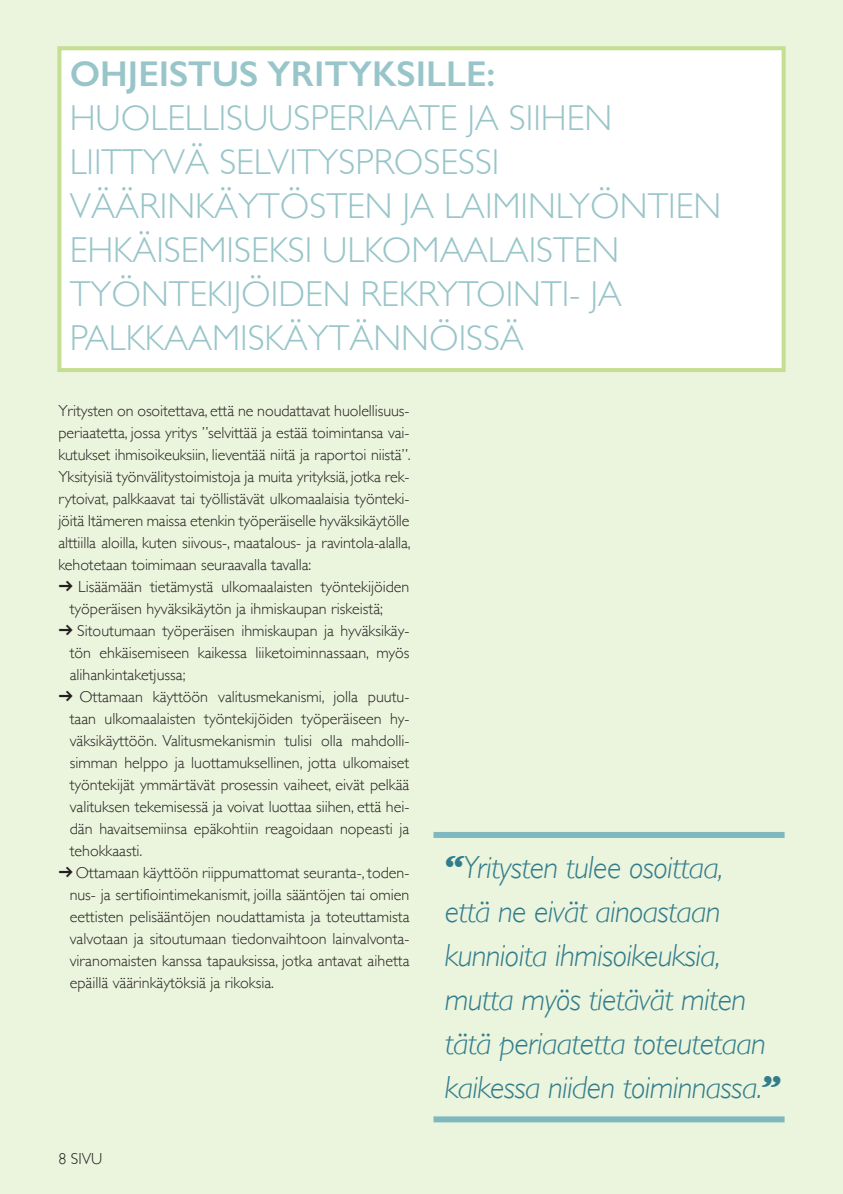
<style>
.page{position:relative;width:843px;height:1194px;background:#fff}
.page>*{position:absolute;margin:0;border:0;box-sizing:border-box;transform-origin:0 0}
.t1{font:300 36px/44px "Gill Sans";color:#98c5c9}
.t2{font:italic 300 32px/44px "Gill Sans";letter-spacing:-.02em;color:#327d8d}
.t3{font:300 16px/22px "Gill Sans";color:#231f20;text-align:justify}
.s1{font-weight:600}
.s2{font-family:"Ronnia";font-weight:700}
.s3{font-weight:700}
</style>
<div class="page">
<div style="left:0;top:0;width:842px;height:1194px;background:#ebf4dc"></div>
<div style="left:57px;top:46px;width:728px;height:326px;background:#fff;border:4px solid #c4de92"></div>
<div style="left:433px;top:832px;width:351px;height:6px;background:#7fb8be"></div>
<div style="left:433px;top:1116px;width:351px;height:6px;background:#7fb8be"></div>
<p class="t1" style="left:70px;top:51px;width:653px"><span class="s1">OHJEISTUS YRITYKSILLE:<br></span>HUOLELLISUUSPERIAATE JA SIIHEN<br>LIITTYVÄ SELVITYSPROSESSI<br>VÄÄRINKÄYTÖSTEN JA LAIMINLYÖNTIEN<br>EHKÄISEMISEKSI ULKOMAALAISTEN<br>TYÖNTEKIJÖIDEN REKRYTOINTI- JA<br>PALKKAAMISKÄYTÄNNÖISSÄ</p>
<p class="t3" style="left:58px;top:399px;width:354px">Yritysten on osoitettava, että ne noudattavat huolellisuus&shy;periaatetta, jossa yritys ”selvittää ja estää toimintansa vai&shy;kutukset ihmisoikeuksiin, lieventää niitä ja raportoi niistä”.<br>Yksityisiä työnvälitystoimistoja ja muita yrityksiä, jotka rek&shy;rytoivat, palkkaavat tai työllistävät ulkomaalaisia työnteki&shy;jöitä Itämeren maissa etenkin työperäiselle hyväksikäytölle alttiilla aloilla, kuten siivous-, maatalous- ja ravintola-alalla, kehotetaan toimimaan seuraavalla tavalla:</p>
<p class="t3" style="left:70px;top:575px;width:341px;text-indent:-11px"><span class="s2">d</span> Lisäämään tietämystä ulkomaalaisten työntekijöiden työperäisen hyväksikäytön ja ihmiskaupan riskeistä;</p>
<p class="t3" style="left:70px;top:619px;width:341px;text-indent:-11px"><span class="s2">d</span> Sitoutumaan työperäisen ihmiskaupan ja hyväksikäy&shy;tön ehkäisemiseen kaikessa liiketoiminnassaan, myös alihankintaketjussa;</p>
<p class="t3" style="left:70px;top:685px;width:341px;text-indent:-11px"><span class="s2">d</span> Ottamaan käyttöön valitusmekanismi, jolla puutu&shy;taan ulkomaalaisten työntekijöiden työperäiseen hy&shy;väksikäyttöön. Valitusmekanismin tulisi olla mahdolli&shy;simman helppo ja luottamuksellinen, jotta ulkomaiset työntekijät ymmärtävät prosessin vaiheet, eivät pelkää valituksen tekemisessä ja voivat luottaa siihen, että hei&shy;dän havaitsemiinsa epäkohtiin reagoidaan nopeasti ja tehokkaasti.</p>
<p class="t3" style="left:70px;top:861px;width:341px;text-indent:-11px"><span class="s2">d</span> Ottamaan käyttöön riippumattomat seuranta-, toden&shy;nus- ja sertifiointimekanismit, joilla sääntöjen tai omien eettisten pelisääntöjen noudattamista ja toteuttamista valvotaan ja sitoutumaan tiedonvaihtoon lainvalvonta&shy;viranomaisten kanssa tapauksissa, jotka antavat aihetta epäillä väärinkäytöksiä ja rikoksia.</p>
<p class="t3" style="left:58px;top:1147px;width:45px">8 SIVU</p>
<p class="t2" style="left:445px;top:845px;width:336px"><span class="s3">“</span>Yritysten tulee osoittaa,<br>että ne eivät ainoastaan kunnioita ihmisoikeuksia, mutta myös tietävät miten tätä periaatetta toteutetaan kaikessa niiden toiminnassa.<span class="s3">”</span></p>
</div>
